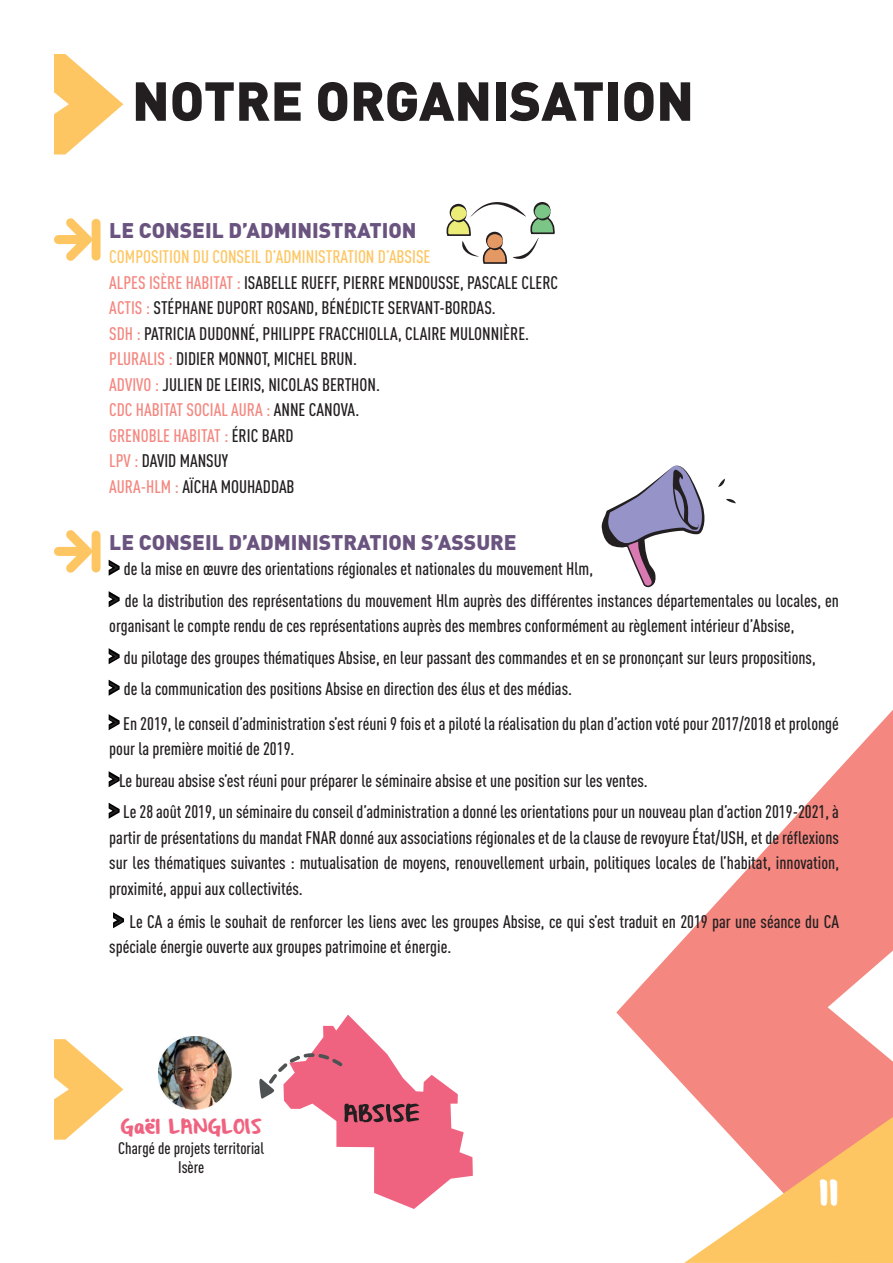
<style>
.page{position:relative;width:893px;height:1263px;background:#fff}
.page>*{position:absolute;margin:0;border:0;box-sizing:border-box;transform-origin:0 0}
.t1{font:900 54px "DIN Pro";color:#231f20}
.t2{font:28.5px "From Where You Are";color:#fff}
.TITRE_VIOLET{font:900 21px "DIN Pro";color:#6a547f}
.Paragraphe_noir{font:500 condensed 18px/25.5px "DIN Pro";color:#231f20}
.Paragraphe_noir-2{font:500 condensed 18px "DIN Pro";color:#f48780}
.Paragraphe_noir-3{font:500 condensed 18px "DIN Pro";color:#fec662}
.t3{font:500 condensed 16.5px/19.5px "DIN Pro";color:#231f20;text-align:center}
.t4{font:16.5px "From Where You Are";color:#f06380}
.s1{color:#f48780}
.s2{color:#231f20}
.s3{font-size:25.5px;color:#000}
</style>
<div class="page">
<svg style="left:616px;top:710px;width:277px;height:407px;fill:#f48780"></svg>
<svg style="left:684px;top:1117px;width:209px;height:146px"></svg>
<svg style="left:54px;top:54px;width:69px;height:100px"></svg>
<svg style="left:54px;top:218px;width:47px;height:43px"></svg>
<svg style="left:54px;top:530px;width:47px;height:43px"></svg>
<img style="left:159px;top:1037px;width:73px;height:73px">
<svg style="left:259px;top:1014px;width:214px;height:195px"></svg>
<svg style="left:54px;top:1039px;width:69px;height:101px"></svg>
<svg style="left:601px;top:465px;width:104px;height:123px"></svg>
<svg style="left:718px;top:479px;width:7px;height:8px"></svg>
<svg style="left:726px;top:499px;width:10px;height:4px"></svg>
<svg style="left:446px;top:202px;width:109px;height:62px"></svg>
<p class="t1" style="left:132px;top:55px;width:564px">NOTRE ORGANISATION</p>
<p class="TITRE_VIOLET" style="left:109px;top:212px;width:309px">LE CONSEIL D’ADMINISTRATION</p>
<p class="Paragraphe_noir-3" style="left:109px;top:243px;width:323px">COMPOSITION DU CONSEIL D’ADMINISTRATION D’ABSISE</p>
<p class="Paragraphe_noir" style="left:109px;top:268px;width:450px"><span class="s1">ALPES ISÈRE HABITAT :</span> ISABELLE RUEFF, PIERRE MENDOUSSE, PASCALE CLERC</p>
<p class="Paragraphe_noir" style="left:109px;top:293px;width:388px"><span class="s1">ACTIS :</span> STÉPHANE DUPORT ROSAND, BÉNÉDICTE SERVANT-BORDAS.</p>
<p class="Paragraphe_noir" style="left:109px;top:319px;width:421px"><span class="s1">SDH :</span> PATRICIA DUDONNÉ, PHILIPPE FRACCHIOLLA, CLAIRE MULONNIÈRE.</p>
<p class="Paragraphe_noir" style="left:109px;top:344px;width:249px"><span class="s1">PLURALIS :</span> DIDIER MONNOT, MICHEL BRUN.</p>
<p class="Paragraphe_noir" style="left:109px;top:370px;width:272px"><span class="s1">ADVIVO :</span> JULIEN DE LEIRIS, NICOLAS BERTHON.</p>
<p class="Paragraphe_noir-2" style="left:109px;top:396px;width:252px">CDC HABITAT SOCIAL AURA : <span class="s2">ANNE CANOVA.</span></p>
<p class="Paragraphe_noir-2" style="left:109px;top:422px;width:186px">GRENOBLE HABITAT : <span class="s2">ÉRIC BARD</span></p>
<p class="Paragraphe_noir" style="left:109px;top:446px;width:120px"><span class="s1">LPV :</span> DAVID MANSUY</p>
<p class="Paragraphe_noir" style="left:109px;top:472px;width:187px"><span class="s1">AURA-HLM :</span> AÏCHA MOUHADDAB</p>
<p class="TITRE_VIOLET" style="left:109px;top:524px;width:409px">LE CONSEIL D’ADMINISTRATION S’ASSURE</p>
<p class="Paragraphe_noir" style="left:109px;top:554px;width:485px"><span class="s3">&gt;</span> de la mise en œuvre des orientations régionales et nationales du mouvement Hlm,</p>
<p class="Paragraphe_noir" style="left:109px;top:586px;width:731px"><span class="s3">&gt;</span> de la distribution des représentations du mouvement Hlm auprès des différentes instances départementales ou locales, en organisant le compte rendu de ces représentations auprès des membres conformément au règlement intérieur d’Absise,</p>
<p class="Paragraphe_noir" style="left:109px;top:643px;width:708px"><span class="s3">&gt;</span> du pilotage des groupes thématiques Absise, en leur passant des commandes et en se prononçant sur leurs propositions,</p>
<p class="Paragraphe_noir" style="left:109px;top:674px;width:464px"><span class="s3">&gt;</span> de la communication des positions Absise en direction des élus et des médias.</p>
<p class="Paragraphe_noir" style="left:109px;top:709px;width:731px"><span class="s3">&gt;</span> En 2019, le conseil d’administration s’est réuni 9 fois et a piloté la réalisation du plan d’action voté pour 2017/2018 et prolongé pour la première moitié de 2019.</p>
<p class="Paragraphe_noir" style="left:109px;top:766px;width:540px"><span class="s3">&gt;</span>Le bureau absise s’est réuni pour préparer le séminaire absise et une position sur les ventes.</p>
<p class="Paragraphe_noir" style="left:109px;top:797px;width:731px;text-align:justify"><span class="s3">&gt;</span> Le 28 août 2019, un séminaire du conseil d’administration a donné les orientations pour un nouveau plan d’action 2019-2021, à partir de présentations du mandat FNAR donné aux associations régionales et de la clause de revoyure État/USH, et de réflexions sur les thématiques suivantes : mutualisation de moyens, renouvellement urbain, politiques locales de l’habitat, innovation, proximité, appui aux collectivités.</p>
<p class="Paragraphe_noir" style="left:109px;top:907px;width:731px"><span class="s3">&gt;</span> Le CA a émis le souhait de renforcer les liens avec les groupes Absise, ce qui s’est traduit en 2019 par une séance du CA spéciale énergie ouverte aux groupes patrimoine et énergie.</p>
<p class="t4" style="left:121px;top:1119px;width:142px">Gaël LANGLOIS</p>
<p class="t3" style="left:118px;top:1137px;width:147px">Chargé de projets territorial<br>Isère</p>
<h2 class="t2" style="left:819px;top:1180px;width:21px">11</h2>
</div>
